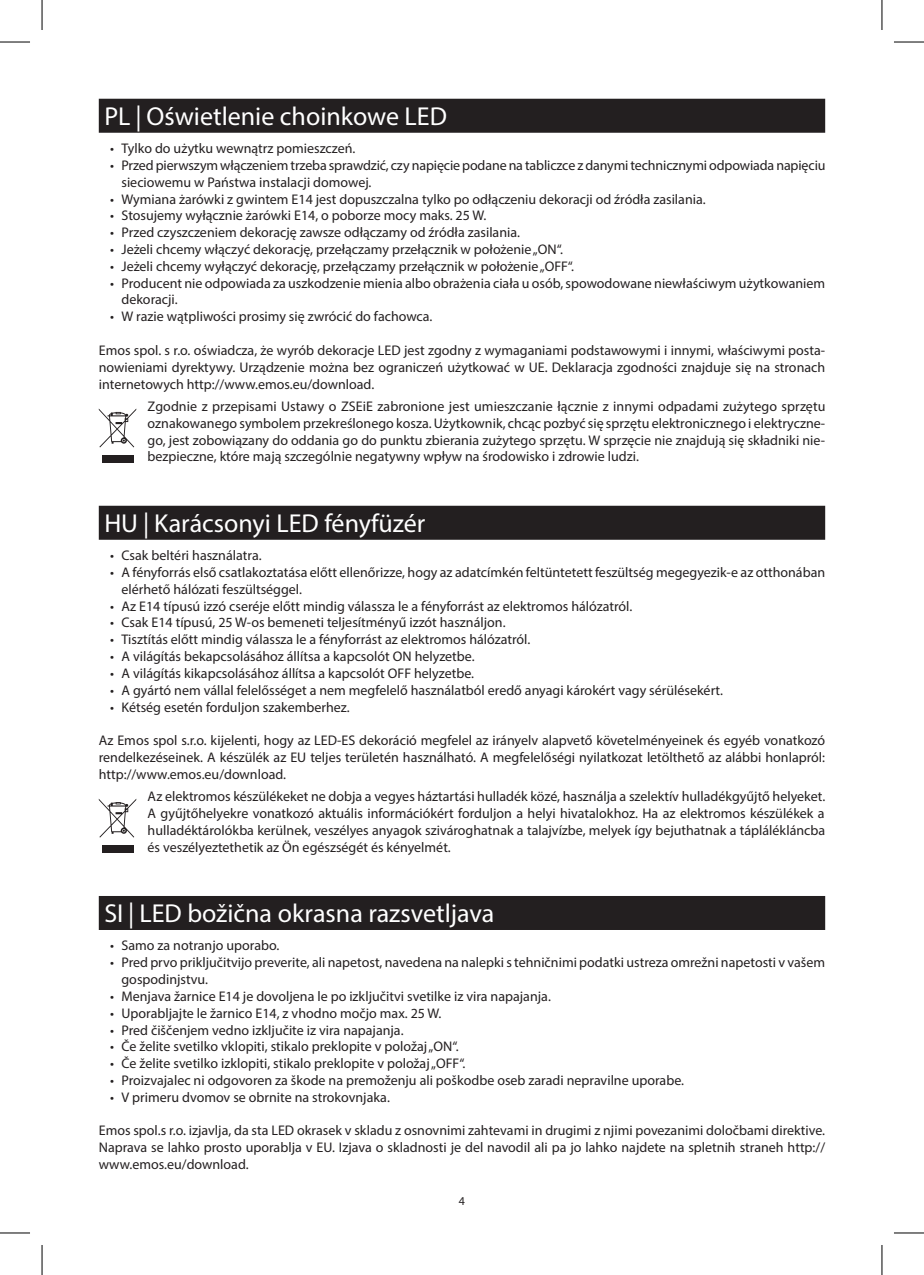
<style>
.page{position:relative;width:924px;height:1275px;background:#fff}
.page>*{position:absolute;margin:0;border:0;box-sizing:border-box;transform-origin:0 0}
.t1{font:26px "Myriad Pro";color:#fff}
.t2{font:14px/16.8px "Myriad Pro";color:#231f20;text-align:justify}
.t3{font:12px "Myriad Pro";color:#231f20}
</style>
<div class="page">
<div style="left:99px;top:99px;width:725px;height:34px;background:#231f20"></div>
<div style="left:99px;top:506px;width:725px;height:34px;background:#231f20"></div>
<div style="left:99px;top:896px;width:725px;height:34px;background:#231f20"></div>
<svg style="left:99px;top:409px;width:37px;height:38px"></svg>
<div style="left:102px;top:455px;width:31px;height:8px;background:#231f20"></div>
<svg style="left:99px;top:799px;width:37px;height:38px"></svg>
<div style="left:102px;top:845px;width:31px;height:8px;background:#231f20"></div>
<hr style="left:0;top:42px;width:30px;height:1px;background:#000">
<hr style="left:893px;top:42px;width:30px;height:1px;background:#000">
<hr style="left:0;top:1232px;width:30px;height:1px;background:#000">
<hr style="left:893px;top:1232px;width:30px;height:1px;background:#000">
<hr style="left:42px;top:0;width:1px;height:30px;background:#000">
<hr style="left:42px;top:1245px;width:1px;height:30px;background:#000">
<hr style="left:881px;top:0;width:1px;height:30px;background:#000">
<hr style="left:881px;top:1245px;width:1px;height:30px;background:#000">
<h1 class="t1" style="left:104px;top:100px;width:344px">PL | Oświetlenie choinkowe LED</h1>
<p class="t2" style="left:110px;top:140px;width:247px">• Tylko do użytku wewnątrz pomieszczeń.</p>
<p class="t2" style="left:121px;top:157px;width:705px;text-indent:-11px">• Przed pierwszym włączeniem trzeba sprawdzić, czy napięcie podane na tabliczce z danymi technicznymi odpowiada napięciu sieciowemu w Państwa instalacji domowej.</p>
<p class="t2" style="left:110px;top:190px;width:597px">• Wymiana żarówki z gwintem E14 jest dopuszczalna tylko po odłączeniu dekoracji od źródła zasilania.</p>
<p class="t2" style="left:110px;top:207px;width:377px">• Stosujemy wyłącznie żarówki E14, o poborze mocy maks. 25 W.</p>
<p class="t2" style="left:110px;top:224px;width:411px">• Przed czyszczeniem dekorację zawsze odłączamy od źródła zasilania.</p>
<p class="t2" style="left:110px;top:241px;width:454px">• Jeżeli chcemy włączyć dekorację, przełączamy przełącznik w położenie „ON“.</p>
<p class="t2" style="left:110px;top:257px;width:465px">• Jeżeli chcemy wyłączyć dekorację, przełączamy przełącznik w położenie „OFF“.</p>
<p class="t2" style="left:121px;top:274px;width:704px;text-indent:-11px">• Producent nie odpowiada za uszkodzenie mienia albo obrażenia ciała u osób, spowodowane niewłaściwym użytkowaniem dekoracji.</p>
<p class="t2" style="left:110px;top:308px;width:324px">• W razie wątpliwości prosimy się zwrócić do fachowca.</p>
<p class="t2" style="left:99px;top:341px;width:727px">Emos spol. s r.o. oświadcza, że wyrób dekoracje LED jest zgodny z wymaganiami podstawowymi i innymi, właściwymi posta&shy;nowieniami dyrektywy. Urządzenie można bez ograniczeń użytkować w UE. Deklaracja zgodności znajduje się na stronach internetowych http://www.emos.eu/download.</p>
<p class="t2" style="left:147px;top:398px;width:679px">Zgodnie z przepisami Ustawy o ZSEiE zabronione jest umieszczanie łącznie z innymi odpadami zużytego sprzętu oznakowanego symbolem przekreślonego kosza. Użytkownik, chcąc pozbyć się sprzętu elektronicznego i elektryczne&shy;go, jest zobowiązany do oddania go do punktu zbierania zużytego sprzętu. W sprzęcie nie znajdują się składniki nie&shy;bezpieczne, które mają szczególnie negatywny wpływ na środowisko i zdrowie ludzi.</p>
<h1 class="t1" style="left:104px;top:507px;width:322px">HU | Karácsonyi LED fényfüzér</h1>
<p class="t2" style="left:110px;top:547px;width:153px">• Csak beltéri használatra.</p>
<p class="t2" style="left:121px;top:564px;width:704px;text-indent:-11px">• A fényforrás első csatlakoztatása előtt ellenőrizze, hogy az adatcímkén feltüntetett feszültség megegyezik-e az otthonában elérhető hálózati feszültséggel.</p>
<p class="t2" style="left:110px;top:597px;width:523px">• Az E14 típusú izzó cseréje előtt mindig válassza le a fényforrást az elektromos hálózatról.</p>
<p class="t2" style="left:110px;top:614px;width:397px">• Csak E14 típusú, 25 W-os bemeneti teljesítményű izzót használjon.</p>
<p class="t2" style="left:110px;top:631px;width:421px">• Tisztítás előtt mindig válassza le a fényforrást az elektromos hálózatról.</p>
<p class="t2" style="left:110px;top:648px;width:366px">• A világítás bekapcsolásához állítsa a kapcsolót ON helyzetbe.</p>
<p class="t2" style="left:110px;top:664px;width:365px">• A világítás kikapcsolásához állítsa a kapcsolót OFF helyzetbe.</p>
<p class="t2" style="left:110px;top:681px;width:614px">• A gyártó nem vállal felelősséget a nem megfelelő használatból eredő anyagi károkért vagy sérülésekért.</p>
<p class="t2" style="left:110px;top:698px;width:241px">• Kétség esetén forduljon szakemberhez.</p>
<p class="t2" style="left:99px;top:732px;width:727px">Az Emos spol s.r.o. kijelenti, hogy az LED-ES dekoráció megfelel az irányelv alapvető követelményeinek és egyéb vonatkozó rendelkezéseinek. A készülék az EU teljes területén használható. A megfelelőségi nyilatkozat letölthető az alábbi honlapról: http://www.emos.eu/download.</p>
<p class="t2" style="left:147px;top:788px;width:678px">Az elektromos készülékeket ne dobja a vegyes háztartási hulladék közé, használja a szelektív hulladékgyűjtő helyeket.<br>A gyűjtőhelyekre vonatkozó aktuális információkért forduljon a helyi hivatalokhoz. Ha az elektromos készülékek a hulladéktárolókba kerülnek, veszélyes anyagok szivároghatnak a talajvízbe, melyek így bejuthatnak a táplálékláncba és veszélyeztethetik az Ön egészségét és kényelmét.</p>
<h1 class="t1" style="left:104px;top:897px;width:391px">SI | LED božična okrasna razsvetljava</h1>
<p class="t2" style="left:110px;top:937px;width:171px">• Samo za notranjo uporabo.</p>
<p class="t2" style="left:121px;top:954px;width:704px;text-indent:-11px">• Pred prvo priključitvijo preverite, ali napetost, navedena na nalepki s tehničnimi podatki ustreza omrežni napetosti v vašem gospodinjstvu.</p>
<p class="t2" style="left:110px;top:987px;width:442px">• Menjava žarnice E14 je dovoljena le po izključitvi svetilke iz vira napajanja.</p>
<p class="t2" style="left:110px;top:1004px;width:333px">• Uporabljajte le žarnico E14, z vhodno močjo max. 25 W.</p>
<p class="t2" style="left:110px;top:1021px;width:295px">• Pred čiščenjem vedno izključite iz vira napajanja.</p>
<p class="t2" style="left:110px;top:1038px;width:350px">• Če želite svetilko vklopiti, stikalo preklopite v položaj „ON“.</p>
<p class="t2" style="left:110px;top:1054px;width:356px">• Če želite svetilko izklopiti, stikalo preklopite v položaj „OFF“.</p>
<p class="t2" style="left:110px;top:1071px;width:575px">• Proizvajalec ni odgovoren za škode na premoženju ali poškodbe oseb zaradi nepravilne uporabe.</p>
<p class="t2" style="left:110px;top:1088px;width:281px">• V primeru dvomov se obrnite na strokovnjaka.</p>
<p class="t2" style="left:99px;top:1122px;width:727px">Emos spol.s r.o. izjavlja, da sta LED okrasek v skladu z osnovnimi zahtevami in drugimi z njimi povezanimi določbami direktive.<br>Naprava se lahko prosto uporablja v EU. Izjava o skladnosti je del navodil ali pa jo lahko najdete na spletnih straneh http:// www.emos.eu/download.</p>
<p class="t3" style="left:458px;top:1193px;width:8px">4</p>
</div>
